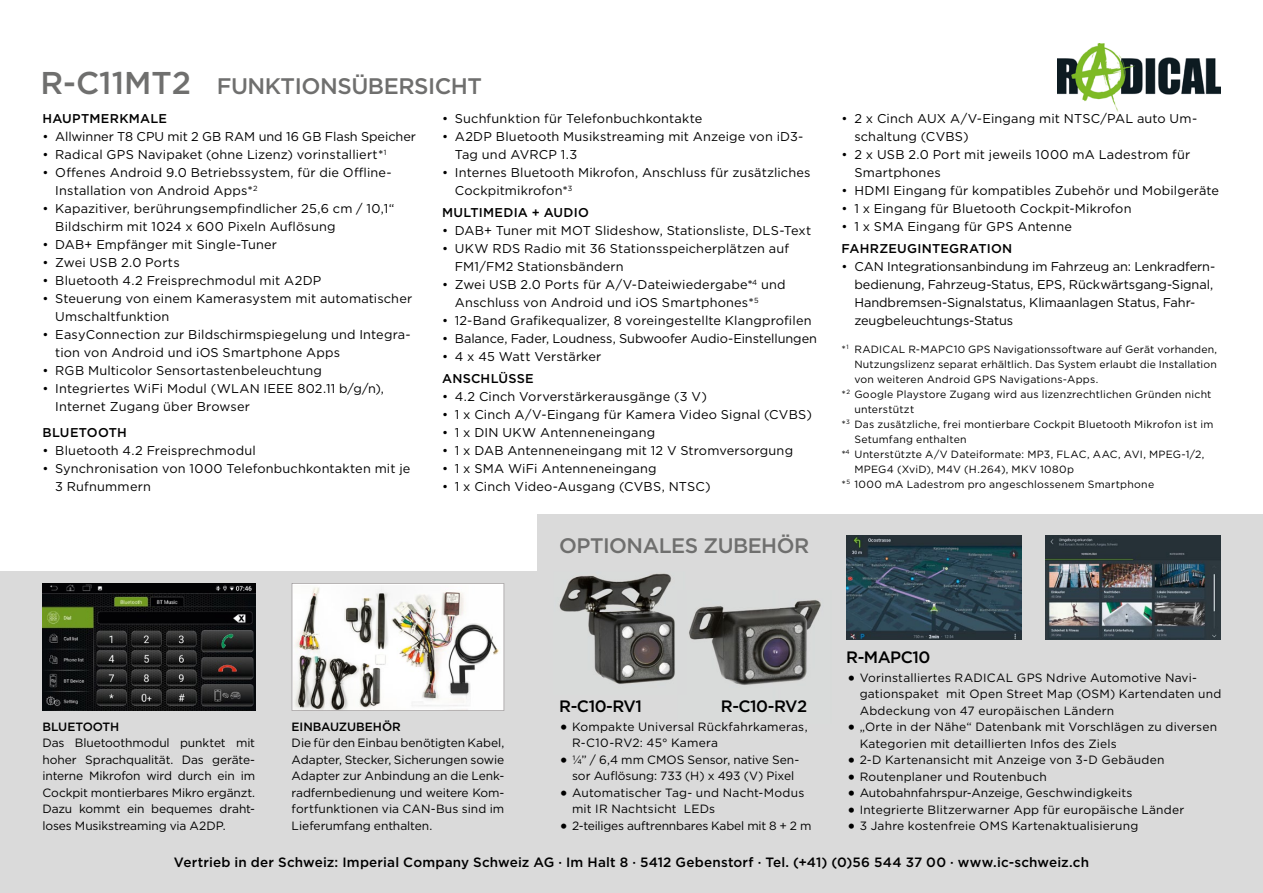
<style>
.page{position:relative;width:1263px;height:893px;background:#fff}
.page>*{position:absolute;margin:0;border:0;box-sizing:border-box;transform-origin:0 0}
.t1{font:500 22.5px "Gotham";letter-spacing:-.02em;color:#6f6f6e}
.t2{font:500 21px "Gotham";letter-spacing:-.025em;color:#6f6f6e}
.t3{font:500 16.5px "Gotham";letter-spacing:-.03em;color:#000}
.t4{font:500 13.5px "Gotham";letter-spacing:.01em;color:#000}
.t5{font:12.75px/18px "Gotham";letter-spacing:.015em;color:#000}
.t6{font:12.75px/18px "Gotham";letter-spacing:-.005em;color:#000}
.t7{font:500 12.75px "Gotham";letter-spacing:.02em;color:#000}
.t8{font:12px/16.5px "Gotham";letter-spacing:.015em;color:#000}
.t9{font:12px/16.5px "Gotham";letter-spacing:-.005em;color:#000}
.t10{font:12px "Gotham";letter-spacing:-.015em;color:#000}
.t11{font:500 12px "Gotham";letter-spacing:-.005em;color:#000}
.t12{font:10.5px "Gotham";letter-spacing:.015em;color:#000}
.s1{font-size:31.5px}
.s2{font-size:19.5px}
</style>
<div class="page">
<div style="left:0;top:572px;width:1263px;height:321px;background:#dadada"></div>
<div style="left:537px;top:514px;width:726px;height:379px;background:#dadada"></div>
<img style="left:847px;top:536px;width:175px;height:104px">
<img style="left:1045px;top:536px;width:175px;height:104px">
<img style="left:1057px;top:44px;width:163px;height:68px">
<img style="left:559px;top:573px;width:113px;height:39px">
<img style="left:588px;top:612px;width:87px;height:72px">
<img style="left:689px;top:606px;width:91px;height:73px">
<img style="left:780px;top:600px;width:41px;height:82px">
<img style="left:727px;top:679px;width:53px;height:6px">
<svg style="left:292px;top:583px;width:212px;height:128px;background:#d3d1cd"></svg>
<img style="left:43px;top:583px;width:212px;height:128px">
<h1 class="t1" style="left:40px;top:71px;width:443px"><span class="s1">R-C11MT2</span> FUNKTIONSÜBERSICHT</h1>
<p class="t7" style="left:43px;top:110px;width:126px">HAUPTMERKMALE</p>
<p class="t6" style="left:43px;top:127px;width:375px">• Allwinner T8 CPU mit 2 GB RAM und 16 GB Flash Speicher</p>
<p class="t5" style="left:43px;top:145px;width:346px">• Radical GPS Navipaket (ohne Lizenz) vorinstalliert*<sup>1</sup></p>
<p class="t5" style="left:55px;top:163px;width:338px;text-indent:-13px">• Offenes Android 9.0 Betriebssystem, für die Offline-<br>Installation von Android Apps*<sup>2</sup></p>
<p class="t5" style="left:55px;top:199px;width:341px;text-indent:-13px">• Kapazitiver, berührungsempfindlicher 25,6 cm / 10,1“<br>Bildschirm mit 1024 x 600 Pixeln Auflösung</p>
<p class="t5" style="left:43px;top:235px;width:236px">• DAB+ Empfänger mit Single-Tuner</p>
<p class="t5" style="left:43px;top:253px;width:139px">• Zwei USB 2.0 Ports</p>
<p class="t5" style="left:43px;top:271px;width:280px">• Bluetooth 4.2 Freisprechmodul mit A2DP</p>
<p class="t5" style="left:55px;top:289px;width:358px;text-indent:-13px">• Steuerung von einem Kamerasystem mit automatischer<br>Umschaltfunktion</p>
<p class="t5" style="left:55px;top:325px;width:357px;text-indent:-13px">• EasyConnection zur Bildschirmspiegelung und Integra&shy;tion von Android und iOS Smartphone Apps</p>
<p class="t5" style="left:43px;top:361px;width:281px">• RGB Multicolor Sensortastenbeleuchtung</p>
<p class="t5" style="left:55px;top:379px;width:330px;text-indent:-13px">• Integriertes WiFi Modul (WLAN IEEE 802.11 b/g/n),<br>Internet Zugang über Browser</p>
<p class="t7" style="left:43px;top:424px;width:86px">BLUETOOTH</p>
<p class="t5" style="left:43px;top:442px;width:215px">• Bluetooth 4.2 Freisprechmodul</p>
<p class="t5" style="left:55px;top:460px;width:357px;text-indent:-13px">• Synchronisation von 1000 Telefonbuchkontakten mit je<br>3 Rufnummern</p>
<p class="t5" style="left:442px;top:109px;width:262px">• Suchfunktion für Telefonbuchkontakte</p>
<p class="t5" style="left:455px;top:127px;width:350px;text-indent:-13px">• A2DP Bluetooth Musikstreaming mit Anzeige von iD3-<br>Tag und AVRCP 1.3</p>
<p class="t5" style="left:455px;top:163px;width:357px;text-indent:-13px">• Internes Bluetooth Mikrofon, Anschluss für zusätzliches<br>Cockpitmikrofon*<sup>3</sup></p>
<p class="t7" style="left:442px;top:204px;width:148px">MULTIMEDIA + AUDIO</p>
<p class="t5" style="left:442px;top:221px;width:371px">• DAB+ Tuner mit MOT Slideshow, Stationsliste, DLS-Text</p>
<p class="t5" style="left:455px;top:239px;width:336px;text-indent:-13px">• UKW RDS Radio mit 36 Stationsspeicherplätzen auf<br>FM1/FM2 Stationsbändern</p>
<p class="t5" style="left:455px;top:275px;width:332px;text-indent:-13px">• Zwei USB 2.0 Ports für A/V-Dateiwiedergabe*<sup>4</sup> und<br>Anschluss von Android und iOS Smartphones*<sup>5</sup></p>
<p class="t5" style="left:442px;top:311px;width:371px">• 12-Band Grafikequalizer, 8 voreingestellte Klangprofilen</p>
<p class="t6" style="left:442px;top:329px;width:376px">• Balance, Fader, Loudness, Subwoofer Audio-Einstellungen</p>
<p class="t5" style="left:442px;top:347px;width:161px">• 4 x 45 Watt Verstärker</p>
<p class="t7" style="left:442px;top:370px;width:93px">ANSCHLÜSSE</p>
<p class="t5" style="left:442px;top:387px;width:266px">• 4.2 Cinch Vorverstärkerausgänge (3 V)</p>
<p class="t5" style="left:442px;top:405px;width:371px">• 1 x Cinch A/V-Eingang für Kamera Video Signal (CVBS)</p>
<p class="t5" style="left:442px;top:423px;width:215px">• 1 x DIN UKW Antenneneingang</p>
<p class="t5" style="left:442px;top:441px;width:353px">• 1 x DAB Antenneneingang mit 12 V Stromversorgung</p>
<p class="t5" style="left:442px;top:459px;width:216px">• 1 x SMA WiFi Antenneneingang</p>
<p class="t5" style="left:442px;top:477px;width:270px">• 1 x Cinch Video-Ausgang (CVBS, NTSC)</p>
<h2 class="t2" style="left:559px;top:531px;width:251px">OPTIONALES ZUBEHÖR</h2>
<p class="t5" style="left:854px;top:109px;width:344px;text-indent:-13px">• 2 x Cinch AUX A/V-Eingang mit NTSC/PAL auto Um&shy;schaltung (CVBS)</p>
<p class="t5" style="left:854px;top:145px;width:337px;text-indent:-13px">• 2 x USB 2.0 Port mit jeweils 1000 mA Ladestrom für<br>Smartphones</p>
<p class="t5" style="left:842px;top:181px;width:379px">• HDMI Eingang für kompatibles Zubehör und Mobilgeräte</p>
<p class="t5" style="left:842px;top:199px;width:291px">• 1 x Eingang für Bluetooth Cockpit-Mikrofon</p>
<p class="t5" style="left:842px;top:217px;width:232px">• 1 x SMA Eingang für GPS Antenne</p>
<p class="t7" style="left:842px;top:240px;width:172px">FAHRZEUGINTEGRATION</p>
<p class="t6" style="left:854px;top:257px;width:362px;text-indent:-13px">• CAN Integrationsanbindung im Fahrzeug an: Lenkradfern&shy;bedienung, Fahrzeug-Status, EPS, Rückwärtsgang-Signal, Handbremsen-Sig nal status, Klimaanlagen Status, Fahr&shy;zeugbeleuchtungs-Status</p>
<p class="t12" style="left:842px;top:342px;width:377px">*<sup>1</sup> RADICAL R-MAPC10 GPS Navigationssoftware auf Gerät vorhanden,</p>
<p class="t12" style="left:854px;top:357px;width:364px">Nutzungslizenz separat erhältlich. Das System erlaubt die Installation</p>
<p class="t12" style="left:854px;top:372px;width:245px">von weiteren Android GPS Navigations-Apps.</p>
<p class="t12" style="left:842px;top:387px;width:371px">*<sup>2</sup> Google Playstore Zugang wird aus lizenzrechtlichen Gründen nicht</p>
<p class="t12" style="left:854px;top:402px;width:61px">unterstützt</p>
<p class="t12" style="left:842px;top:417px;width:373px">*<sup>3</sup> Das zusätzliche, frei montierbare Cockpit Bluetooth Mikrofon ist im</p>
<p class="t12" style="left:854px;top:432px;width:114px">Setumfang enthalten</p>
<p class="t12" style="left:842px;top:447px;width:364px">*<sup>4</sup> Unterstützte A/V Dateiformate: MP3, FLAC, AAC, AVI, MPEG-1/2,</p>
<p class="t12" style="left:854px;top:462px;width:221px">MPEG4 (XviD), M4V (H.264), MKV 1080p</p>
<p class="t12" style="left:842px;top:477px;width:314px">*<sup>5</sup> 1000 mA Ladestrom pro angeschlossenem Smartphone</p>
<p class="t3" style="left:846px;top:646px;width:86px">R-MAPC10</p>
<p class="t8" style="left:860px;top:669px;width:363px;text-indent:-13px"><span class="s2">•</span> Vorinstalliertes RADICAL GPS Ndrive Automotive Navi&shy;gationspaket mit Open Street Map (OSM) Kartendaten und<br>Abdeckung von 47 europäischen Ländern</p>
<p class="t8" style="left:860px;top:718px;width:359px;text-indent:-13px"><span class="s2">•</span> „Orte in der Nähe“ Datenbank mit Vorschlägen zu diversen<br>Kategorien mit detaillierten Infos des Ziels</p>
<p class="t8" style="left:847px;top:751px;width:319px"><span class="s2">•</span> 2-D Kartenansicht mit Anzeige von 3-D Gebäuden</p>
<p class="t8" style="left:847px;top:768px;width:202px"><span class="s2">•</span> Routenplaner und Routenbuch</p>
<p class="t8" style="left:847px;top:784px;width:287px"><span class="s2">•</span> Autobahnfahrspur-Anzeige, Geschwindigkeits</p>
<p class="t8" style="left:847px;top:801px;width:339px"><span class="s2">•</span> Integrierte Blitzerwarner App für europäische Länder</p>
<p class="t8" style="left:847px;top:817px;width:293px"><span class="s2">•</span> 3 Jahre kostenfreie OMS Kartenaktualisierung</p>
<p class="t3" style="left:559px;top:695px;width:84px">R-C10-RV1</p>
<p class="t8" style="left:572px;top:718px;width:237px;text-indent:-13px"><span class="s2">•</span> Kompakte Universal Rückfahrkameras,<br>R-C10-RV2: 45° Kamera</p>
<p class="t9" style="left:572px;top:751px;width:229px;text-indent:-13px"><span class="s2">•</span> ¼” / 6,4 mm CMOS Sensor, native Sen&shy;sor Auflösung: 733 (H) x 493 (V) Pixel</p>
<p class="t8" style="left:572px;top:784px;width:234px;text-indent:-13px"><span class="s2">•</span> Automatischer Tag- und Nacht-Modus mit IR Nachtsicht LEDs</p>
<p class="t10" style="left:559px;top:818px;width:254px"><span class="s2">•</span> 2-teiliges auftrennbares Kabel mit 8 + 2 m</p>
<p class="t4" style="left:174px;top:853px;width:917px">Vertrieb in der Schweiz: Imperial Company Schweiz AG · Im Halt 8 · 5412 Gebenstorf · Tel. (+41) (0)56 544 37 00 · www.ic-schweiz.ch</p>
<p class="t3" style="left:721px;top:695px;width:88px">R-C10-RV2</p>
<p class="t11" style="left:292px;top:718px;width:111px">EINBAUZUBEHÖR</p>
<p class="t8" style="left:292px;top:734px;width:214px;text-align:justify">Die für den Einbau benötigten Kabel, Adapter, Stecker, Sicherungen sowie Adapter zur Anbindung an die Lenk&shy;radfernbedienung und weitere Kom&shy;fortfunktionen via CAN-Bus sind im Lie ferumfang enthalten.</p>
<p class="t11" style="left:43px;top:718px;width:78px">BLUETOOTH</p>
<p class="t8" style="left:43px;top:734px;width:214px;text-align:justify">Das Bluetoothmodul punktet mit ho her Sprachqualität. Das gerä te&shy;interne Mikro fon wird durch ein im Cockpit montierbares Mikro ergänzt.<br>Dazu kommt ein be quemes draht&shy;loses Musik strea ming via A2DP.</p>
</div>
